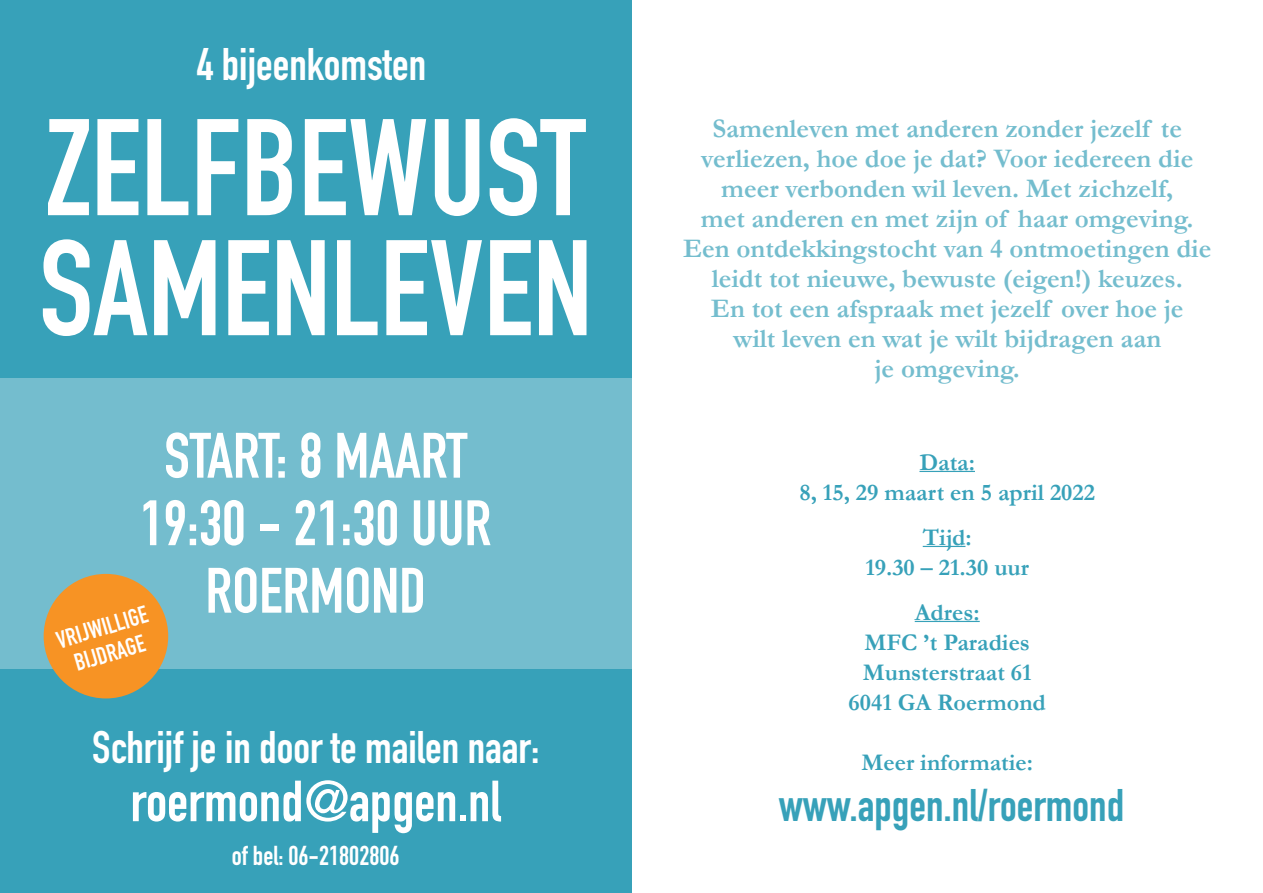
<style>
.page{position:relative;width:1263px;height:893px;background:#fff}
.page>*{position:absolute;margin:0;border:0;box-sizing:border-box;transform-origin:0 0}
.t1{font:135px "DIN Engschrift Std";color:#fff}
.t2{font:133.5px "DIN Engschrift Std";color:#fff}
.t3{font:63px "DIN Engschrift Std";color:#fff}
.t4{font:57px "DIN Engschrift Std";color:#fff}
.t5{font:45px "DIN Engschrift Std";color:#fff}
.t6{font:45px "DIN Engschrift Std";color:#37a1b9}
.t7{font:700 27px/30px "Garamond";color:#74bdce;text-align:center}
.t8{font:27px "DIN Engschrift Std";color:#fff}
.t9{font:700 24px "Garamond";color:#37a1b9}
.t10{font:24px "DIN Engschrift Std";color:#fff}
</style>
<div class="page">
<div style="left:0;top:0;width:631px;height:379px;background:#37a1b9"></div>
<div style="left:0;top:656px;width:631px;height:237px;background:#37a1b9"></div>
<div style="left:0;top:379px;width:631px;height:290px;background:#74bdce"></div>
<hr style="left:919px;top:471px;width:56px;height:1px;background:#37a1b9">
<hr style="left:923px;top:546px;width:42px;height:1px;background:#37a1b9">
<hr style="left:915px;top:621px;width:65px;height:1px;background:#37a1b9">
<div style="left:44px;top:574px;width:124px;height:124px;background:#f79324;border-radius:50%"></div>
<p class="t5" style="left:197px;top:38px;width:231px">4 bijeenkomsten</p>
<p class="t1" style="left:46px;top:89px;width:541px">ZELFBEWUST</p>
<p class="t2" style="left:39px;top:210px;width:555px">SAMENLEVEN</p>
<p class="t3" style="left:164px;top:419px;width:305px">START: 8 MAART</p>
<p class="t3" style="left:140px;top:486px;width:353px">19:30 - 21:30 UUR</p>
<p class="t3" style="left:205px;top:554px;width:222px">ROERMOND</p>
<p class="t10" style="left:53px;top:626px;width:95px;rotate:-16deg">VRIJWILLIGE</p>
<p class="t10" style="left:71px;top:649px;width:74px;rotate:-16deg">BIJDRAGE</p>
<p class="t5" style="left:92px;top:720px;width:449px">Schrijf je in door te mailen naar:</p>
<p class="t4" style="left:131px;top:768px;width:372px">roermond@apgen.nl</p>
<p class="t8" style="left:232px;top:839px;width:169px">of bel: 06-21802806</p>
<p class="t7" style="left:712px;top:113px;width:471px">Samenleven met anderen zonder jezelf te</p>
<p class="t7" style="left:701px;top:143px;width:494px">verliezen, hoe doe je dat? Voor iedereen die meer verbonden wil leven. Met zichzelf,</p>
<p class="t7" style="left:683px;top:203px;width:530px">met anderen en met zijn of haar omgeving.<br>Een ontdekkingstocht van 4 ontmoetingen die leidt tot nieuwe, bewuste (eigen!) keuzes.</p>
<p class="t7" style="left:711px;top:293px;width:474px">En tot een afspraak met jezelf over hoe je</p>
<p class="t7" style="left:733px;top:323px;width:429px">wilt leven en wat je wilt bijdragen aan</p>
<p class="t7" style="left:875px;top:353px;width:147px">je omgeving.</p>
<p class="t9" style="left:919px;top:446px;width:57px">Data:</p>
<p class="t9" style="left:799px;top:476px;width:297px">8, 15, 29 maart en 5 april 2022</p>
<p class="t9" style="left:923px;top:521px;width:50px">Tijd:</p>
<p class="t9" style="left:865px;top:551px;width:165px">19.30 – 21.30 uur</p>
<p class="t9" style="left:915px;top:596px;width:66px">Adres:</p>
<p class="t9" style="left:864px;top:626px;width:167px">MFC ’t Paradies</p>
<p class="t9" style="left:863px;top:656px;width:170px">Munsterstraat 61</p>
<p class="t9" style="left:848px;top:686px;width:199px">6041 GA Roermond</p>
<p class="t9" style="left:861px;top:746px;width:173px">Meer informatie:</p>
<p class="t6" style="left:779px;top:778px;width:347px">www.apgen.nl/roermond</p>
</div>
